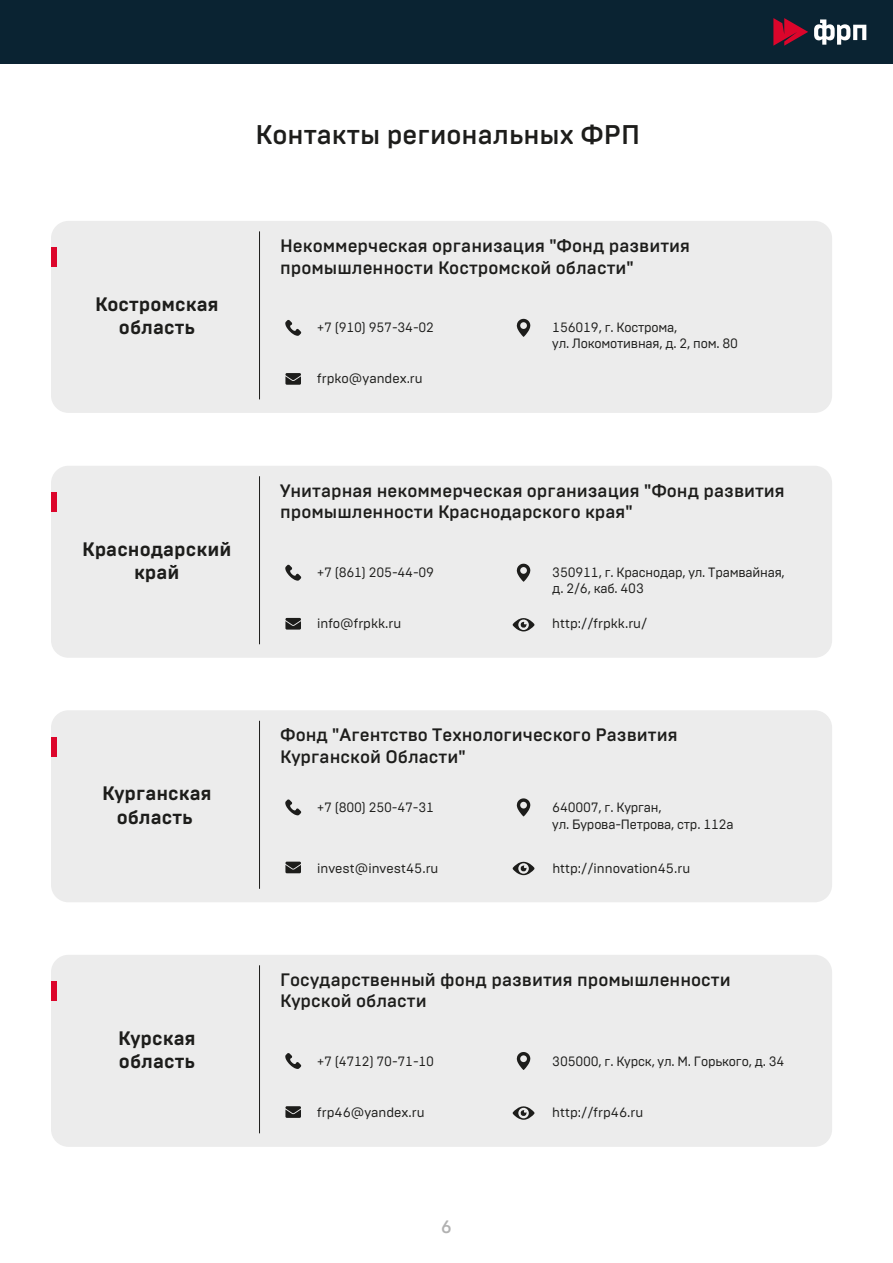
<style>
.page{position:relative;width:893px;height:1263px;background:#fff}
.page>*{position:absolute;margin:0;border:0;box-sizing:border-box;transform-origin:0 0}
.t1{font:500 27px "Brutal Type";color:#1d1d1b}
.t2{font:700 19.5px/23.4px "Brutal Type";color:#1d1d1b;text-align:center}
.t3{font:500 18px/21.6px "Brutal Type";color:#1d1d1b}
.t4{font:500 18px "Brutal Type";color:#b1b1b1}
.t5{font:13.5px/16.2px "Brutal Type";letter-spacing:-.015em;color:#1d1d1b}
</style>
<div class="page">
<div style="left:51px;top:710px;width:781px;height:192px;background:#ececec;border-radius:17px"></div>
<div style="left:51px;top:955px;width:781px;height:192px;background:#ececec;border-radius:17px"></div>
<div style="left:51px;top:466px;width:781px;height:192px;background:#ececec;border-radius:17px"></div>
<svg style="left:512px;top:618px;width:23px;height:13px"></svg>
<svg style="left:285px;top:564px;width:16px;height:17px"></svg>
<svg style="left:517px;top:564px;width:13px;height:18px"></svg>
<svg style="left:285px;top:618px;width:16px;height:12px"></svg>
<svg style="left:512px;top:1106px;width:23px;height:14px"></svg>
<svg style="left:285px;top:1053px;width:16px;height:16px"></svg>
<svg style="left:517px;top:1052px;width:13px;height:18px"></svg>
<svg style="left:285px;top:1106px;width:16px;height:12px"></svg>
<svg style="left:512px;top:861px;width:23px;height:14px"></svg>
<svg style="left:285px;top:799px;width:16px;height:16px"></svg>
<svg style="left:517px;top:798px;width:13px;height:18px"></svg>
<svg style="left:285px;top:862px;width:16px;height:11px"></svg>
<div style="left:0;top:0;width:893px;height:64px;background:#0a2332"></div>
<svg style="left:773px;top:18px;width:35px;height:28px"></svg>
<svg style="left:814px;top:19px;width:52px;height:26px"></svg>
<hr style="left:259px;top:721px;width:1px;height:168px;background:#1d1d1b">
<hr style="left:259px;top:965px;width:1px;height:168px;background:#1d1d1b">
<hr style="left:259px;top:476px;width:1px;height:168px;background:#1d1d1b">
<div style="left:51px;top:492px;width:6px;height:20px;background:#dc052b"></div>
<div style="left:51px;top:221px;width:781px;height:192px;background:#ececec;border-radius:17px"></div>
<svg style="left:285px;top:320px;width:16px;height:16px"></svg>
<svg style="left:517px;top:319px;width:13px;height:18px"></svg>
<svg style="left:285px;top:373px;width:16px;height:12px"></svg>
<hr style="left:259px;top:231px;width:1px;height:168px;background:#1d1d1b">
<div style="left:51px;top:248px;width:6px;height:19px;background:#dc052b"></div>
<div style="left:51px;top:737px;width:6px;height:19px;background:#dc052b"></div>
<div style="left:51px;top:981px;width:6px;height:20px;background:#dc052b"></div>
<h2 class="t2" style="left:95px;top:292px;width:125px">Костромская область</h2>
<h1 class="t1" style="left:256px;top:119px;width:386px">Контакты региональных ФРП</h1>
<h3 class="t3" style="left:280px;top:235px;width:412px">Некоммерческая организация "Фонд развития промышленности Костромской области"</h3>
<p class="t5" style="left:317px;top:319px;width:118px">+7 (910) 957-34-02</p>
<p class="t5" style="left:317px;top:370px;width:107px">frpko@yandex.ru</p>
<p class="t5" style="left:552px;top:319px;width:187px">156019, г. Кострома,<br>ул. Локомотивная, д. 2, пом. 80</p>
<h2 class="t2" style="left:82px;top:537px;width:151px">Краснодарский край</h2>
<h2 class="t2" style="left:102px;top:782px;width:111px">Курганская область</h2>
<h2 class="t2" style="left:118px;top:1026px;width:79px;text-align:left">Курская область</h2>
<h3 class="t3" style="left:280px;top:480px;width:506px">Унитарная некоммерческая организация "Фонд развития промышленности Краснодарского края"</h3>
<p class="t5" style="left:317px;top:564px;width:118px">+7 (861) 205-44-09</p>
<p class="t5" style="left:317px;top:615px;width:86px">info@frpkk.ru</p>
<p class="t5" style="left:552px;top:564px;width:234px">350911, г. Краснодар, ул. Трамвайная, д. 2/6, каб. 403</p>
<p class="t5" style="left:552px;top:615px;width:97px">http://frpkk.ru/</p>
<h3 class="t3" style="left:280px;top:724px;width:399px">Фонд "Агентство Технологического Развития<br>Курганской Области"</h3>
<p class="t5" style="left:317px;top:800px;width:118px">+7 (800) 250-47-31</p>
<p class="t5" style="left:552px;top:800px;width:183px">640007, г. Курган,<br>ул. Бурова-Петрова, стр. 112а</p>
<p class="t5" style="left:552px;top:860px;width:139px">http://innovation45.ru</p>
<p class="t5" style="left:317px;top:860px;width:123px">invest@invest45.ru</p>
<h3 class="t3" style="left:280px;top:969px;width:452px">Государственный фонд развития промышленности<br>Курской области</h3>
<p class="t5" style="left:317px;top:1053px;width:118px">+7 (4712) 70-71-10</p>
<p class="t5" style="left:317px;top:1104px;width:109px">frp46@yandex.ru</p>
<p class="t5" style="left:552px;top:1053px;width:234px">305000, г. Курск, ул. М. Горького, д. 34</p>
<p class="t5" style="left:552px;top:1104px;width:93px">http://frp46.ru</p>
<h3 class="t4" style="left:441px;top:1216px;width:13px">6</h3>
</div>
